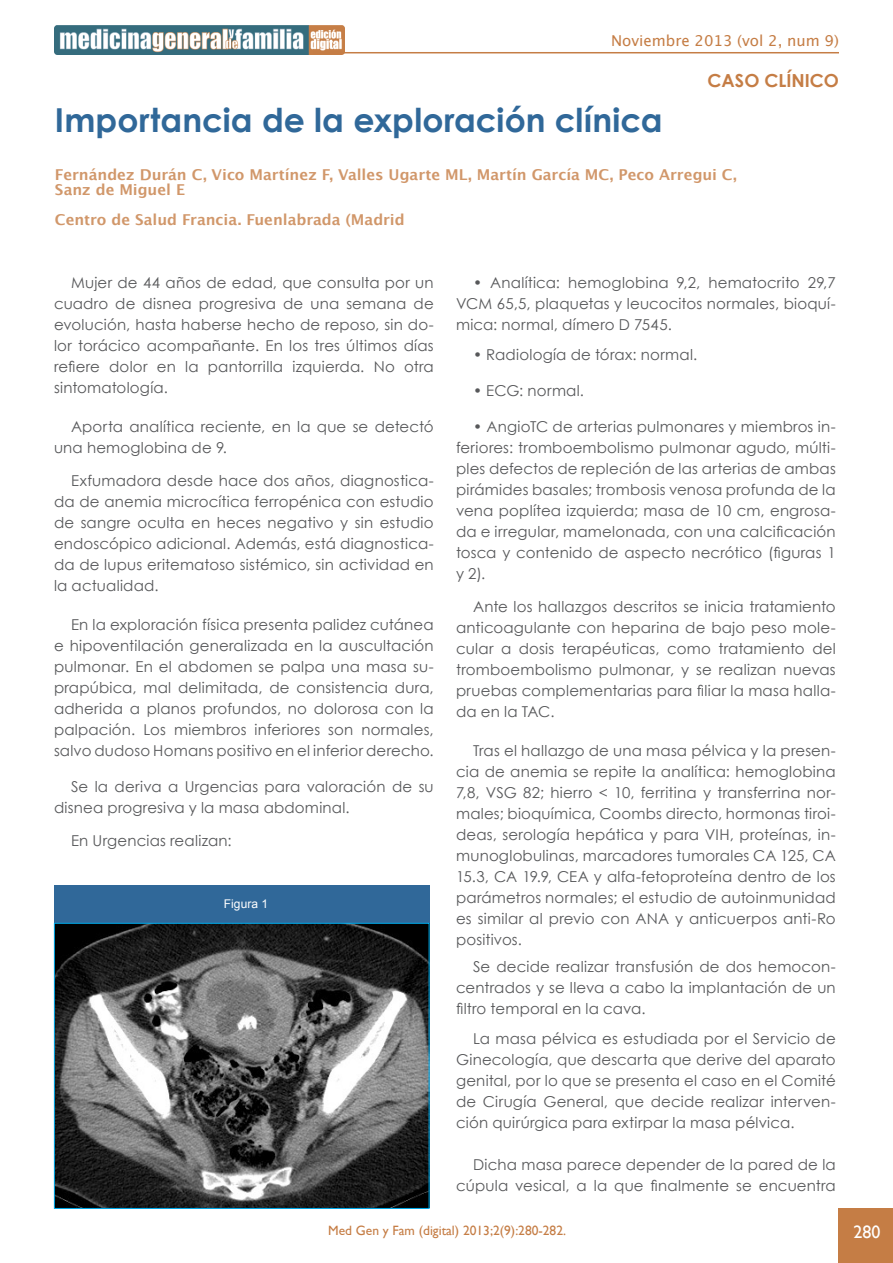
<style>
.page{position:relative;width:893px;height:1263px;background:#fff}
.page>*{position:absolute;margin:0;border:0;box-sizing:border-box;transform-origin:0 0}
.Titulo_principal{font:700 33px "Century Gothic";letter-spacing:.005em;color:#306899}
.SECCIÓN{font:700 18px "Century Gothic";color:#c57d45}
.t1{font:18px "Gill Sans";color:#fff}
.Parrafo{font:15px/21px "Century Gothic";letter-spacing:.01em;color:#57585a;text-align:justify}
.Autor_es_artículos{font:700 15px/15px "Lucida Grande";letter-spacing:-.005em;color:#d1976a}
.t2{font:15px "Lucida Grande";color:#c57d45}
.t3{font:13.5px "Gill Sans";color:#c57d45}
.Titulo_Tabla_MGYF{font:12px "Arial";letter-spacing:.01em;color:#fff}
</style>
<div class="page">
<img style="left:54px;top:26px;width:291px;height:28px">
<hr style="left:313px;top:52px;width:526px;height:1px;background:#c57d45">
<div style="left:839px;top:1209px;width:54px;height:54px;background:#c57d45"></div>
<div style="left:54px;top:885px;width:375px;height:38px;background:#306899"></div>
<img style="left:56px;top:925px;width:371px;height:282px">
<div style="left:54px;top:923px;width:375px;height:286px;border:1px solid #00aeef"></div>
<p class="t2" style="left:611px;top:32px;width:229px">Noviembre 2013 (vol 2, num 9)</p>
<p class="SECCIÓN" style="left:708px;top:67px;width:133px">CASO CLÍNICO</p>
<p class="Titulo_principal" style="left:55px;top:95px;width:609px">Importancia de la exploración clínica</p>
<p class="Autor_es_artículos" style="left:55px;top:167px;width:683px">Fernández Durán C, Vico Martínez F, Valles Ugarte ML, Martín García MC, Peco Arregui C,<br>Sanz de Miguel E</p>
<p class="Autor_es_artículos" style="left:55px;top:212px;width:351px">Centro de Salud Francia. Fuenlabrada (Madrid</p>
<p class="Parrafo" style="left:54px;top:272px;width:381px;text-indent:17px">Mujer de 44 años de edad, que consulta por un cuadro de disnea progresiva de una semana de evolución, hasta haberse hecho de reposo, sin do&shy;lor torácico acompañante. En los tres últimos días refiere dolor en la pantorrilla izquierda. No otra sintomatología.</p>
<p class="Parrafo" style="left:54px;top:416px;width:381px;text-indent:17px">Aporta analítica reciente, en la que se detectó una hemoglobina de 9.</p>
<p class="Parrafo" style="left:54px;top:470px;width:381px;text-indent:17px">Exfumadora desde hace dos años, diagnostica&shy;da de anemia microcítica ferropénica con estudio de sangre oculta en heces negativo y sin estudio endoscópico adicional. Además, está diagnostica&shy;da de lupus eritematoso sistémico, sin actividad en la actualidad.</p>
<p class="Parrafo" style="left:54px;top:614px;width:381px;text-indent:17px">En la exploración física presenta palidez cutánea e hipoventilación generalizada en la auscultación pulmonar. En el abdomen se palpa una masa su&shy;prapúbica, mal delimitada, de consistencia dura, adherida a planos profundos, no dolorosa con la palpación. Los miembros inferiores son normales, salvo dudoso Homans positivo en el inferior derecho.</p>
<p class="Parrafo" style="left:54px;top:776px;width:381px;text-indent:17px">Se la deriva a Urgencias para valoración de su disnea progresiva y la masa abdominal.</p>
<p class="Parrafo" style="left:71px;top:830px;width:162px">En Urgencias realizan:</p>
<p class="Titulo_Tabla_MGYF" style="left:224px;top:896px;width:46px">Figura 1</p>
<p class="Parrafo" style="left:456px;top:272px;width:381px;text-indent:17px">• Analítica: hemoglobina 9,2, hematocrito 29,7<br>VCM 65,5, plaquetas y leucocitos normales, bioquí&shy;mica: normal, dímero D 7545.</p>
<p class="Parrafo" style="left:473px;top:344px;width:226px">• Radiología de tórax: normal.</p>
<p class="Parrafo" style="left:473px;top:380px;width:113px">• ECG: normal.</p>
<p class="Parrafo" style="left:456px;top:416px;width:381px;text-indent:17px">• AngioTC de arterias pulmonares y miembros in&shy;feriores: tromboembolismo pulmonar agudo, múlti&shy;ples defectos de repleción de las arterias de ambas pirámides basales; trombosis venosa profunda de la vena poplítea izquierda; masa de 10 cm, engrosa&shy;da e irregular, mamelonada, con una calcificación tosca y contenido de aspecto necrótico (figuras 1 y 2).</p>
<p class="Parrafo" style="left:456px;top:596px;width:381px;text-indent:17px">Ante los hallazgos descritos se inicia tratamiento anticoagulante con heparina de bajo peso mole&shy;cular a dosis terapéuticas, como tratamiento del tromboembolismo pulmonar, y se realizan nuevas pruebas complementarias para filiar la masa halla&shy;da en la TAC.</p>
<p class="Parrafo" style="left:456px;top:740px;width:381px;text-indent:17px">Tras el hallazgo de una masa pélvica y la presen&shy;cia de anemia se repite la analítica: hemoglobina 7,8, VSG 82; hierro &lt; 10, ferritina y transferrina nor&shy;males; bioquímica, Coombs directo, hormonas tiroi&shy;deas, serología hepática y para VIH, proteínas, in&shy;munoglobulinas, marcadores tumorales CA 125, CA 15.3, CA 19.9, CEA y alfa-fetoproteína dentro de los parámetros normales; el estudio de autoinmunidad es similar al previo con ANA y anticuerpos anti-Ro positivos.</p>
<p class="Parrafo" style="left:456px;top:956px;width:381px;text-indent:17px">Se decide realizar transfusión de dos hemocon&shy;centrados y se lleva a cabo la implantación de un filtro temporal en la cava.</p>
<p class="Parrafo" style="left:456px;top:1028px;width:381px;text-indent:17px">La masa pélvica es estudiada por el Servicio de Ginecología, que descarta que derive del aparato genital, por lo que se presenta el caso en el Comité de Cirugía General, que decide realizar interven&shy;ción quirúrgica para extirpar la masa pélvica.</p>
<p class="Parrafo" style="left:456px;top:1154px;width:381px;text-align:right">Dicha masa parece depender de la pared de la cúpula vesical, a la que finalmente se encuentra</p>
<p class="t3" style="left:328px;top:1223px;width:239px">Med Gen y Fam (digital) 2013;2(9):280-282.</p>
<p class="t1" style="left:854px;top:1222px;width:28px">280</p>
</div>
